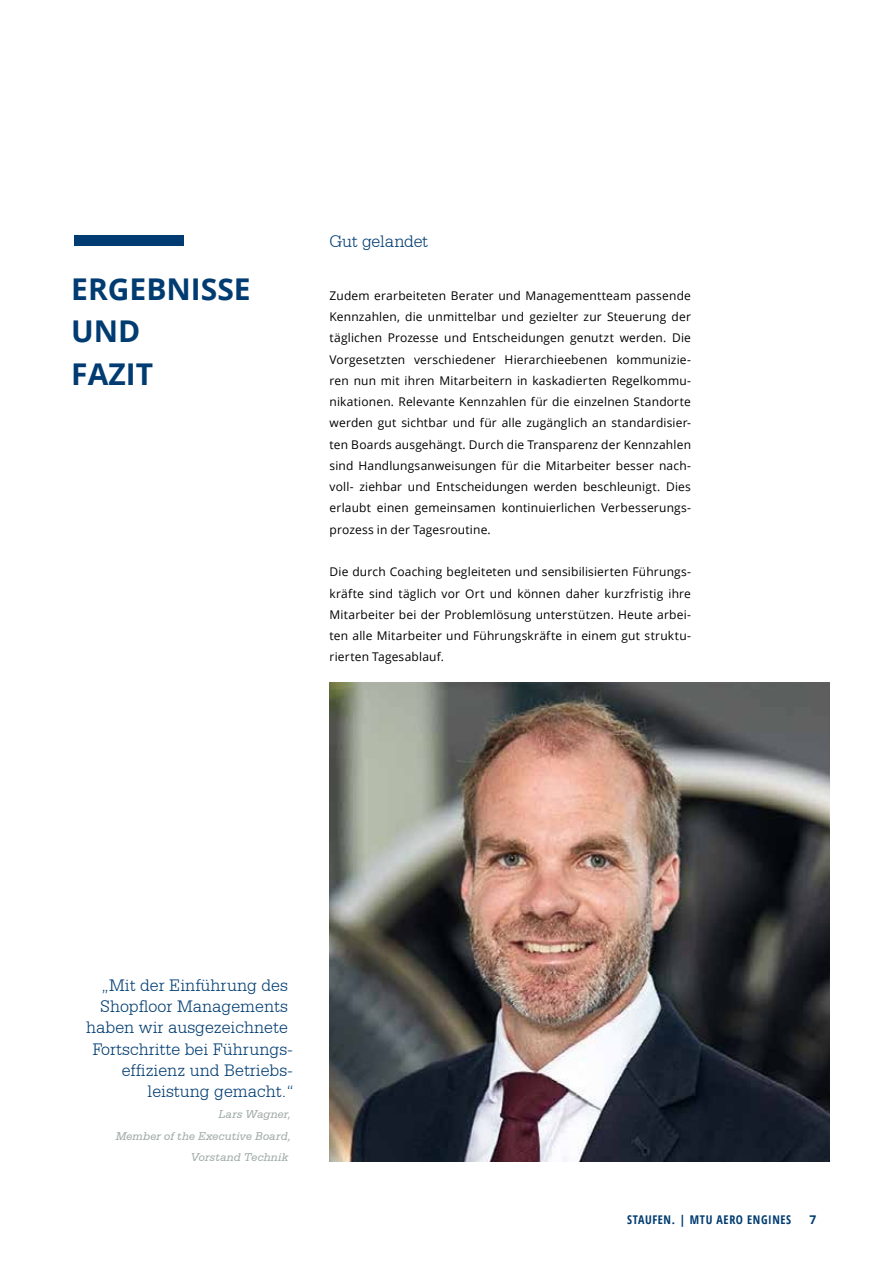
<style>
.page{position:relative;width:893px;height:1263px;background:#fff}
.page>*{position:absolute;margin:0;border:0;box-sizing:border-box;transform-origin:0 0}
.t1{font:700 30px/42.5px "Open Sans";color:#003c71}
.t2{font:300 18px "Serifa BT";color:#003c71}
.t3{font:12px/21.3px "Open Sans";letter-spacing:.015em;color:#000;text-align:justify}
.t4{font:italic 12px/21.3px "Serifa BT";letter-spacing:.01em;color:#a0aca7;text-align:right}
.t5{font:700 condensed 12px "Open Sans";letter-spacing:.05em;color:#003c71}
.t6{font:700 12px "Open Sans";color:#003c71}
.s1{font-stretch:normal}
</style>
<div class="page">
<div style="left:74px;top:235px;width:110px;height:11px;background:#003c71"></div>
<img style="left:330px;top:682px;width:499px;height:479px">
<h1 class="t1" style="left:71px;top:267px;width:181px">ERGEBNISSE<br>UND<br>FAZIT</h1>
<h2 class="t2" style="left:330px;top:230px;width:100px">Gut gelandet</h2>
<p class="t3" style="left:330px;top:284px;width:363px">Zudem erarbeiteten Berater und Managementteam passende Kennzahlen, die unmittelbar und gezielter zur Steuerung der täglichen Prozesse und Entscheidungen genutzt werden. Die Vorgesetzten verschiedener Hierarchieebenen kommunizie&shy;ren nun mit ihren Mitarbeitern in kaskadierten Regelkommu&shy;nikationen. Relevante Kennzahlen für die einzelnen Standorte werden gut sichtbar und für alle zugänglich an standardisier&shy;ten Boards ausgehängt. Durch die Transparenz der Kennzahlen sind Handlungsanweisungen für die Mitarbeiter besser nach&shy;voll- ziehbar und Entscheidungen werden beschleunigt. Dies erlaubt einen gemeinsamen kontinuierlichen Verbesserungs&shy;prozess in der Tagesroutine.</p>
<p class="t3" style="left:330px;top:561px;width:363px">Die durch Coaching begleiteten und sensibilisierten Führungs&shy;kräfte sind täglich vor Ort und können daher kurzfristig ihre Mitarbeiter bei der Problemlösung unterstützen. Heute arbei&shy;ten alle Mitarbeiter und Führungskräfte in einem gut struktu&shy;rierten Tagesablauf.</p>
<h2 class="t2" style="left:102px;top:974px;width:188px">„Mit der Einführung des</h2>
<h2 class="t2" style="left:100px;top:996px;width:189px">Shopfloor Managements</h2>
<h2 class="t2" style="left:86px;top:1017px;width:203px">haben wir ausgezeichnete</h2>
<h2 class="t2" style="left:92px;top:1038px;width:202px">Fortschritte bei Führungs-</h2>
<h2 class="t2" style="left:122px;top:1059px;width:173px">effizienz und Betriebs-</h2>
<h2 class="t2" style="left:148px;top:1081px;width:148px">leistung gemacht.“</h2>
<p class="t4" style="left:116px;top:1104px;width:176px">Lars Wagner,<br>Member of the Executive Board,<br>Vorstand Technik</p>
<p class="t5" style="left:627px;top:1212px;width:166px">STAUFEN. <span class="s1">|</span> MTU AERO ENGINES</p>
<p class="t6" style="left:810px;top:1212px;width:8px">7</p>
</div>
